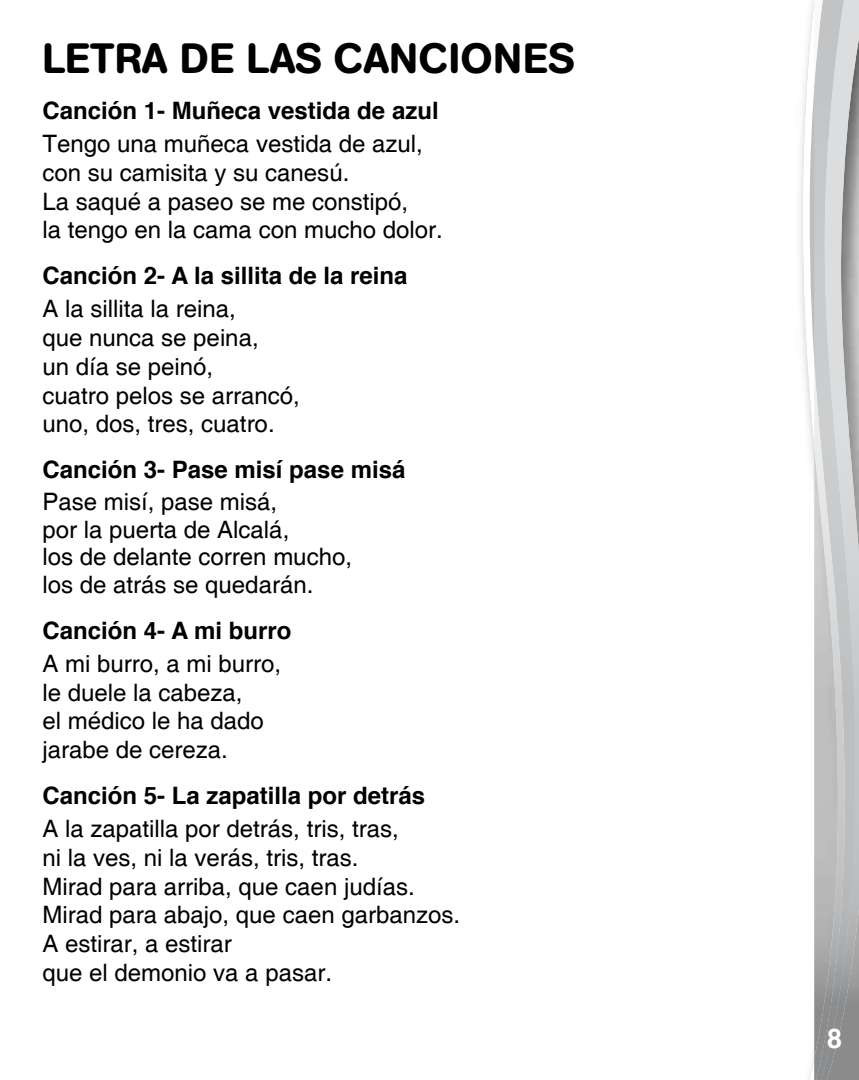
<style>
.page{position:relative;width:859px;height:1080px;background:#fff}
.page>*{position:absolute;margin:0;border:0;box-sizing:border-box;transform-origin:0 0}
.t1{font:500 42px "AG Book Rounded";letter-spacing:.02em;color:#000}
.t2{font:700 33px "Helvetica";color:#fff}
.t3{font:700 27px "Helvetica";color:#fff}
.t4{font:24px/28.8px "Helvetica";color:#000}
.t5{font:700 24px "Helvetica";color:#000}
</style>
<div class="page">
<svg style="left:802px;top:0;width:12px;height:1080px"></svg>
<img style="left:857px;top:0;width:2px;height:1080px">
<img style="left:847px;top:0;width:10px;height:1080px">
<img style="left:814px;top:0;width:33px;height:1080px">
<h1 class="t1" style="left:43px;top:34px;width:534px">LETRA DE LAS CANCIONES</h1>
<p class="t5" style="left:43px;top:91px;width:398px">Canción 1- Muñeca vestida de azul</p>
<p class="t4" style="left:43px;top:130px;width:402px">Tengo una muñeca vestida de azul, con su camisita y su canesú.<br>La saqué a paseo se me constipó,<br>la tengo en la cama con mucho dolor.</p>
<p class="t5" style="left:43px;top:256px;width:367px">Canción 2- A la sillita de la reina</p>
<p class="t4" style="left:43px;top:295px;width:259px">A la sillita la reina,<br>que nunca se peina,<br>un día se peinó,<br>cuatro pelos se arrancó, uno, dos, tres, cuatro.</p>
<p class="t5" style="left:43px;top:450px;width:364px">Canción 3- Pase misí pase misá</p>
<p class="t4" style="left:43px;top:489px;width:311px;line-height:27.6px">Pase misí, pase misá,<br>por la puerta de Alcalá,<br>los de delante corren mucho, los de atrás se quedarán.</p>
<p class="t5" style="left:43px;top:611px;width:250px">Canción 4- A mi burro</p>
<p class="t4" style="left:43px;top:650px;width:240px">A mi burro, a mi burro, le duele la cabeza,<br>el médico le ha dado jarabe de cereza.</p>
<p class="t5" style="left:43px;top:776px;width:384px">Canción 5- La zapatilla por detrás</p>
<p class="t4" style="left:43px;top:815px;width:419px">A la zapatilla por detrás, tris, tras,<br>ni la ves, ni la verás, tris, tras.<br>Mirad para arriba, que caen judías.<br>Mirad para abajo, que caen garbanzos.<br>A estirar, a estirar<br>que el demonio va a pasar.</p>
<p class="t3" style="left:827px;top:1017px;width:17px">8</p>
<h2 class="t2" style="left:820px;top:1016px;width:20px">9</h2>
</div>
